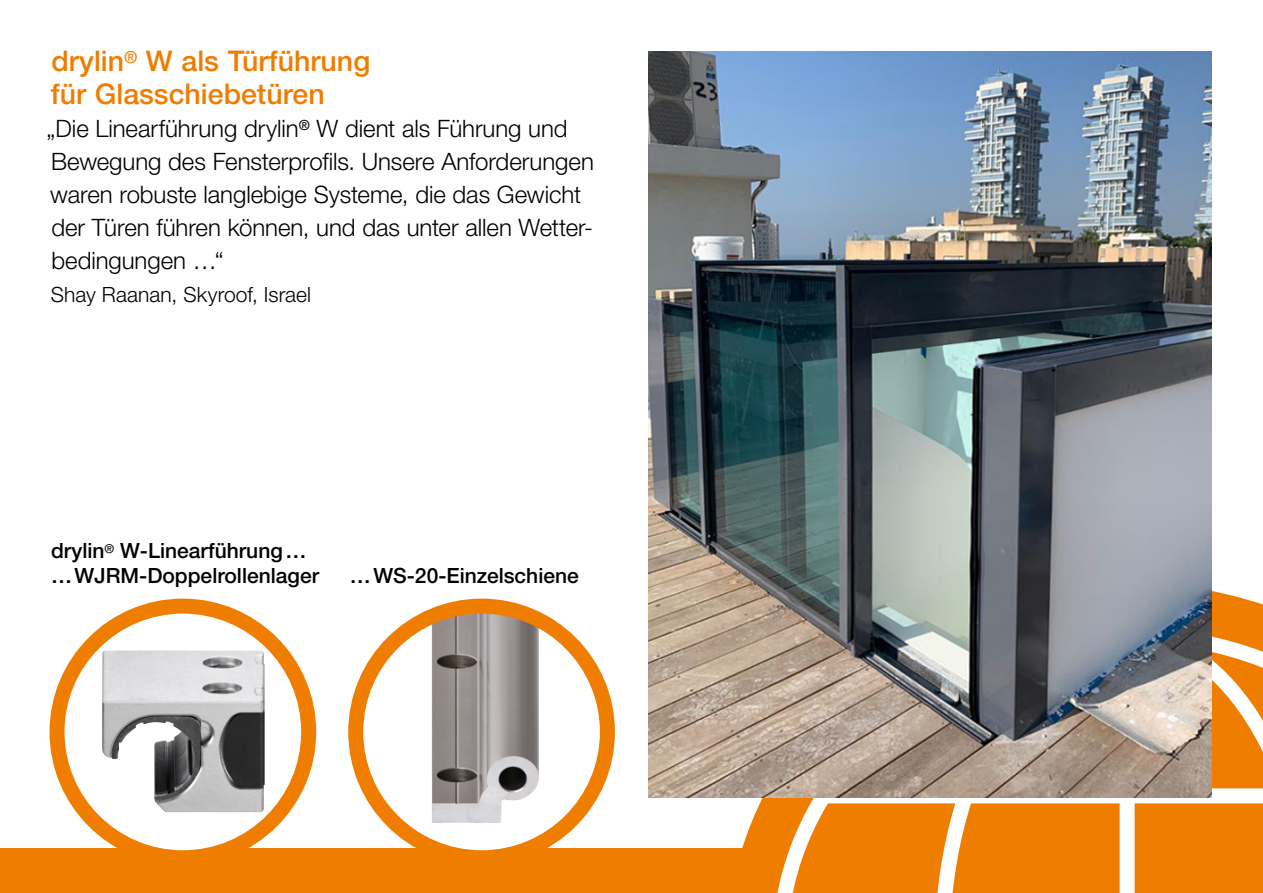
<style>
.page{position:relative;width:1263px;height:893px;background:#fff}
.page>*{position:absolute;margin:0;border:0;box-sizing:border-box;transform-origin:0 0}
.t1{font:500 28.5px/33px "Helvetica Neue LTW1 G";color:#ef7d00}
.t2{font:300 24px/33px "Helvetica Neue LTW1 G";color:#000}
.t3{font:500 21px/24.8px "Helvetica Neue LTW1 G";color:#000}
.t4{font:300 21px "Helvetica Neue LTW1 G";letter-spacing:.005em;color:#000}
</style>
<div class="page">
<div style="left:0;top:848px;width:1263px;height:45px;background:#ef7d00"></div>
<svg style="left:727px;top:591px;width:536px;height:257px"></svg>
<svg style="left:772px;top:797px;width:162px;height:96px"></svg>
<svg style="left:934px;top:627px;width:329px;height:266px"></svg>
<div style="left:1120px;top:634px;width:15px;height:259px;background:#fff"></div>
<div style="left:823px;top:788px;width:440px;height:15px;background:#fff"></div>
<div style="left:356px;top:606px;width:251px;height:252px;background:#fff;border-radius:50%"></div>
<img style="left:432px;top:606px;width:107px;height:217px">
<div style="left:348px;top:599px;width:267px;height:266px;border:15px solid #ef7d00;border-radius:50%"></div>
<img style="left:648px;top:51px;width:564px;height:746px">
<svg style="left:57px;top:606px;width:252px;height:252px"></svg>
<img style="left:102px;top:650px;width:163px;height:162px">
<div style="left:50px;top:599px;width:266px;height:266px;border:15px solid #ef7d00;border-radius:50%"></div>
<p class="t1" style="left:51px;top:45px;width:321px">drylin<sup>®</sup> W als Türführung für Glasschiebetüren</p>
<p class="t2" style="left:47px;top:112px;width:549px">„Die Linearführung drylin<sup>®</sup> W dient als Führung und Bewegung des Fensterprofils. Unsere Anforderungen waren robuste langlebige Systeme, die das Gewicht der Türen führen können, und das unter allen Wetter&shy;bedingungen …“</p>
<p class="t4" style="left:51px;top:282px;width:262px">Shay Raanan, Skyroof, Israel</p>
<p class="t3" style="left:51px;top:538px;width:270px">drylin<sup>®</sup> W-Linearführung… …WJRM-Doppelrollenlager</p>
<p class="t3" style="left:350px;top:563px;width:231px">…WS-20-Einzelschiene</p>
</div>
